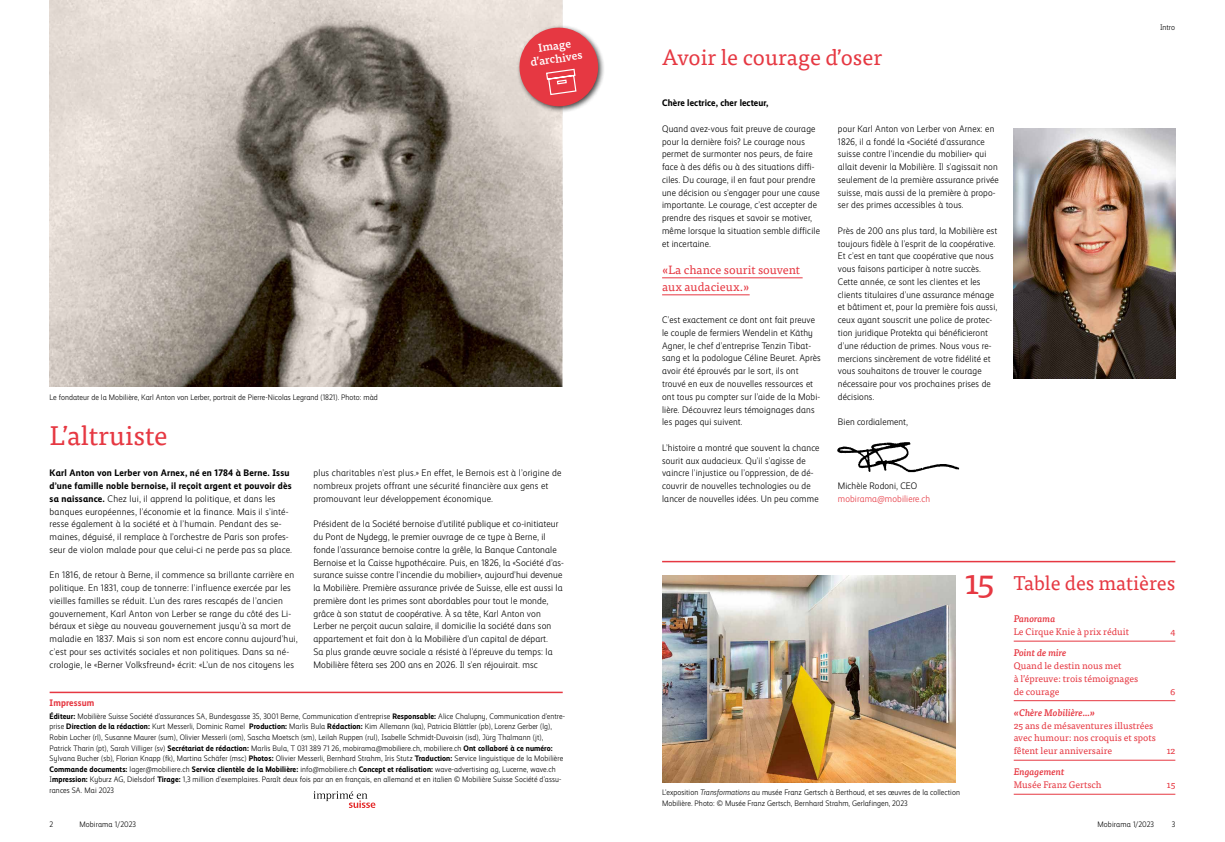
<style>
.page{position:relative;width:1225px;height:842px;background:#fff}
.page>*{position:absolute;margin:0;border:0;box-sizing:border-box;transform-origin:0 0}
.t1{font:35px "Tisa Pro";color:#e63842}
.t2{font:27px "Tisa Pro";color:#e63842}
.t3{font:22px "Tisa Pro";color:#e63842}
.t4{font:20px "Tisa Pro";color:#e63842}
.t5{font:12px/17px "Tisa Pro";color:#e63842}
.t6{font:500 11.4px/13.1px "Tisa Pro";color:#fff;text-align:center}
.t7{font:300 9.5px/12.8px "Mobiliar Realist";letter-spacing:.015em;color:#000}
.t8{font:9.5px/12.8px "Tisa Pro";color:#e63842}
.t9{font:italic 500 9.5px "Tisa Pro";color:#e63842}
.t10{font:700 9.5px "Mobiliar Realist";letter-spacing:.01em;color:#000}
.t11{font:300 9.5px "Mobiliar Realist";letter-spacing:.01em;color:#e63842}
.t12{font:700 9.5px "Mobiliar Realist";letter-spacing:.015em;color:#e63842}
.t13{font:300 8px/10.6px "Mobiliar Realist";letter-spacing:.01em;color:#000}
.s1{font-weight:700}
.s2{font-style:italic}
</style>
<div class="page">
<img style="left:50px;top:0;width:513px;height:387px">
<hr style="left:662px;top:561px;width:513px;height:1px;background:#e63842">
<img style="left:662px;top:576px;width:293px;height:206px">
<img style="left:1013px;top:129px;width:162px;height:249px">
<hr style="left:50px;top:692px;width:513px;height:1px;background:#e63842">
<hr style="left:1013px;top:641px;width:162px;height:1px;background:#e63842">
<hr style="left:1013px;top:700px;width:162px;height:1px;background:#e63842">
<hr style="left:1013px;top:760px;width:162px;height:1px;background:#e63842">
<hr style="left:1013px;top:794px;width:162px;height:1px;background:#e63842">
<img style="left:837px;top:442px;width:123px;height:31px">
<hr style="left:662px;top:277px;width:140px;height:1px;background:#e63842">
<hr style="left:662px;top:294px;width:87px;height:1px;background:#e63842">
<svg style="left:313px;top:791px;width:62px;height:17px"></svg>
<div style="left:516px;top:24px;width:89px;height:90px;background:#000;opacity:.75"></div>
<svg style="left:517px;top:25px;width:84px;height:84px;background:#e26d73"></svg>
<p class="t13" style="left:50px;top:392px;width:330px">Le fondateur de la Mobilière, Karl Anton von Lerber, portrait de Pierre-Nicolas Legrand (1821). Photo: màd</p>
<h2 class="t2" style="left:50px;top:416px;width:119px">L’altruiste</h2>
<p class="t6" style="left:528px;top:42px;width:54px;rotate:-8deg">Image d’archives</p>
<p class="t7" style="left:50px;top:467px;width:244px"><span class="s1">Karl Anton von Lerber von Arnex, né en 1784 à Berne. Issu d’une famille noble bernoise, il reçoit argent et pouvoir dès sa naissance.</span> Chez lui, il apprend la politique, et dans les banques européennes, l’économie et la finance. Mais il s’inté&shy;resse également à la société et à l’humain. Pendant des se&shy;maines, déguisé, il remplace à l’orchestre de Paris son profes&shy;seur de violon malade pour que celui-ci ne perde pas sa place.</p>
<p class="t7" style="left:50px;top:569px;width:250px">En 1816, de retour à Berne, il commence sa brillante carrière en politique. En 1831, coup de tonnerre: l’influence exercée par les vieilles familles se réduit. L’un des rares rescapés de l’ancien gouvernement, Karl Anton von Lerber se range du côté des Li&shy;béraux et siège au nouveau gouvernement jusqu’à sa mort de maladie en 1837. Mais si son nom est encore connu aujourd’hui, c’est pour ses activités sociales et non politiques. Dans sa né&shy;crologie, le «Berner Volksfreund» écrit: «L’un de nos citoyens les</p>
<p class="t7" style="left:313px;top:467px;width:249px">plus charitables n’est plus.» En effet, le Bernois est à l’origine de nombreux projets offrant une sécurité financière aux gens et promouvant leur développement économique.</p>
<p class="t7" style="left:313px;top:518px;width:252px">Président de la Société bernoise d’utilité publique et co-initiateur du Pont de Nydegg, le premier ouvrage de ce type à Berne, il fonde l’assurance bernoise contre la grêle, la Banque Cantonale Bernoise et la Caisse hypothécaire. Puis, en 1826, la «Société d’as&shy;surance suisse contre l’incendie du mobilier», aujourd’hui devenue la Mobilière. Première assurance privée de Suisse, elle est aussi la première dont les primes sont abordables pour tout le monde, grâce à son statut de coopérative. À sa tête, Karl Anton von Lerber ne perçoit aucun salaire, il domicilie la société dans son appartement et fait don à la Mobilière d’un capital de départ.<br>Sa plus grande œuvre sociale a résisté à l’épreuve du temps: la Mobilière fêtera ses 200 ans en 2026. Il s’en réjouirait. msc</p>
<p class="t12" style="left:50px;top:697px;width:46px">Impressum</p>
<p class="t13" style="left:50px;top:711px;width:517px"><span class="s1">Éditeur:</span> Mobilière Suisse Société d’assurances SA, Bundesgasse 35, 3001 Berne, Communication d’entreprise <span class="s1">Responsable:</span> Alice Chalupny, Communication d’entre&shy;prise <span class="s1">Direction de la rédaction:</span> Kurt Messerli, Dominic Ramel <span class="s1">Production:</span> Marlis Bula <span class="s1">Rédaction:</span> Kim Allemann (ka), Patricia Blättler (pb), Lorenz Gerber (lg), Robin Locher (rl), Susanne Maurer (sum), Olivier Messerli (om), Sascha Moetsch (sm), Leilah Ruppen (rul), Isabelle Schmidt-Duvoisin (isd), Jürg Thalmann (jt), Patrick Tharin (pt), Sarah Villiger (sv) <span class="s1">Secrétariat de rédaction:</span> Marlis Bula, T 031 389 71 26, mobirama@mobiliere.ch, mobiliere.ch <span class="s1">Ont collaboré à ce numéro:<br></span>Sylvana Bucher (sb), Florian Knapp (fk), Martina Schäfer (msc) <span class="s1">Photos:</span> Olivier Messerli, Bernhard Strahm, Iris Stutz <span class="s1">Traduction:</span> Service linguistique de la Mobilière <span class="s1">Commande documents:</span> lager@mobiliere.ch <span class="s1">Service clientèle de la Mobilière:</span> info@mobiliere.ch <span class="s1">Concept et réalisation:</span> wave-advertising ag, Lucerne, wave.ch I<span class="s1">mpression:</span> Kyburz AG, Dielsdorf <span class="s1">Tirage:</span> 1,3 million d’exemplaires. Paraît deux fois par an en français, en allemand et en italien © Mobilière Suisse Société d’assu&shy;rances SA. Mai 2023</p>
<h3 class="t3" style="left:662px;top:41px;width:221px">Avoir le courage d’oser</h3>
<p class="t10" style="left:662px;top:98px;width:108px">Chère lectrice, cher lecteur,</p>
<p class="t7" style="left:662px;top:122px;width:159px">Quand avez-vous fait preuve de courage pour la dernière fois? Le courage nous permet de surmonter nos peurs, de faire face à des défis ou à des situations diffi&shy;ciles. Du courage, il en faut pour prendre une décision ou s’engager pour une cause importante. Le courage, c’est accepter de prendre des risques et savoir se motiver, même lorsque la situation semble difficile et incertaine.</p>
<p class="t5" style="left:662px;top:260px;width:140px">«La chance sourit souvent aux audacieux.»</p>
<p class="t7" style="left:662px;top:314px;width:160px">C’est exactement ce dont ont fait preuve le couple de fermiers Wendelin et Käthy Agner, le chef d’entreprise Tenzin Tibat&shy;sang et la podologue Céline Beuret. Après avoir été éprouvés par le sort, ils ont trouvé en eux de nouvelles ressources et ont tous pu compter sur l’aide de la Mobi&shy;lière. Découvrez leurs témoignages dans les pages qui suivent.</p>
<p class="t7" style="left:662px;top:441px;width:159px">L’histoire a montré que souvent la chance sourit aux audacieux. Qu’il s’agisse de vaincre l’injustice ou l’oppression, de dé&shy;couvrir de nouvelles technologies ou de lancer de nouvelles idées. Un peu comme</p>
<p class="t7" style="left:838px;top:122px;width:162px">pour Karl Anton von Lerber von Arnex: en 1826, il a fondé la «Société d’assurance suisse contre l’incendie du mobilier» qui allait devenir la Mobilière. Il s’agissait non seulement de la première assurance privée suisse, mais aussi de la première à propo&shy;ser des primes accessibles à tous.</p>
<p class="t7" style="left:838px;top:224px;width:161px">Près de 200 ans plus tard, la Mobilière est toujours fidèle à l’esprit de la coopérative.<br>Et c’est en tant que coopérative que nous vous faisons participer à notre succès.<br>Cette année, ce sont les clientes et les clients titulaires d’une assurance ménage et bâtiment et, pour la première fois aussi, ceux ayant souscrit une police de protec&shy;tion juridique Protekta qui bénéficieront d’une réduction de primes. Nous vous re&shy;mercions sincèrement de votre fidélité et vous souhaitons de trouver le courage nécessaire pour vos prochaines prises de décisions.</p>
<p class="t7" style="left:838px;top:416px;width:72px">Bien cordialement,</p>
<p class="t7" style="left:838px;top:480px;width:81px">Michèle Rodoni, CEO</p>
<p class="t11" style="left:838px;top:493px;width:94px">mobirama@mobiliere.ch</p>
<p class="t13" style="left:1160px;top:22px;width:16px">Intro</p>
<h1 class="t1" style="left:964px;top:556px;width:31px">15</h1>
<p class="t13" style="left:662px;top:787px;width:299px">L’exposition <span class="s2">Transformations</span> au musée Franz Gertsch à Berthoud, et ses œuvres de la collection<br>Mobilière. Photo: © Musée Franz Gertsch, Bernhard Strahm, Gerlafingen, 2023</p>
<h3 class="t4" style="left:1013px;top:568px;width:163px">Table des matières</h3>
<p class="t9" style="left:1013px;top:612px;width:43px">Panorama</p>
<p class="t8" style="left:1013px;top:625px;width:117px">Le Cirque Knie à prix réduit</p>
<p class="t8" style="left:1170px;top:625px;width:6px">4</p>
<p class="t9" style="left:1013px;top:646px;width:54px">Point de mire</p>
<p class="t8" style="left:1013px;top:659px;width:126px">Quand le destin nous met<br>à l’épreuve: trois témoignages de courage</p>
<p class="t8" style="left:1170px;top:684px;width:7px">6</p>
<p class="t9" style="left:1013px;top:705px;width:83px">«Chère Mobilière...»</p>
<p class="t8" style="left:1013px;top:718px;width:144px">25 ans de mésaventures illustrées avec humour: nos croquis et spots fêtent leur anniversaire</p>
<p class="t8" style="left:1166px;top:744px;width:10px">12</p>
<p class="t9" style="left:1013px;top:765px;width:52px">Engagement</p>
<p class="t8" style="left:1013px;top:778px;width:89px">Musée Franz Gertsch</p>
<p class="t8" style="left:1166px;top:778px;width:10px">15</p>
<p class="t13" style="left:50px;top:819px;width:5px">2</p>
<p class="t13" style="left:79px;top:819px;width:58px">Mobirama 1/2023</p>
<p class="t13" style="left:1097px;top:819px;width:58px">Mobirama 1/2023</p>
<p class="t13" style="left:1171px;top:819px;width:5px">3</p>
</div>
